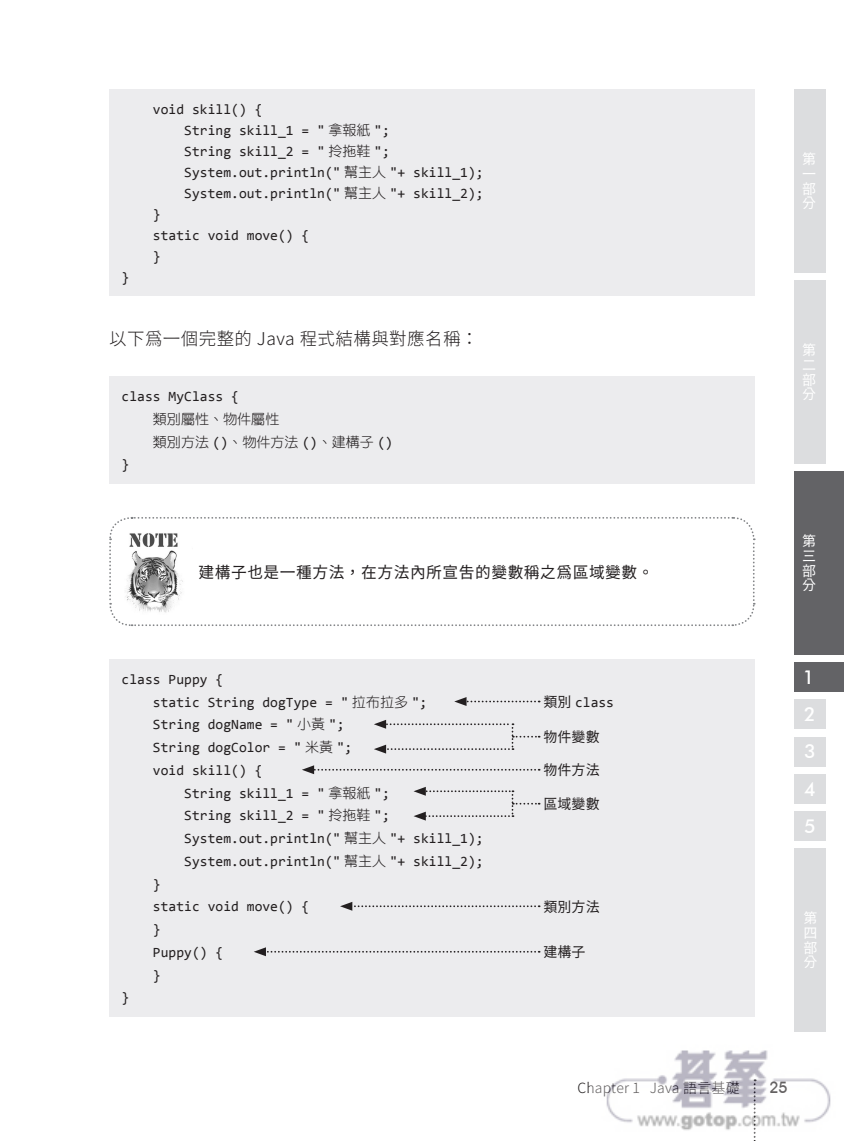
<style>
.page{position:relative;width:844px;height:1141px;background:#fff}
.page>*{position:absolute;margin:0;border:0;box-sizing:border-box;transform-origin:0 0}
.t1{font:500 19.25px/37.3px "Futura BT";color:#fff;text-align:justify}
.t2{font:17.5px "Gen Seki Gothic TW Light TTF";letter-spacing:.025em;color:#231f20}
.t3{font:15.75px "Gen Seki Gothic TW Regular TTF";letter-spacing:.03em;color:#231f20}
.t4{font:500 15.75px "Avant Garde IT Cby BT";color:#231f20}
.t5{font:14.17px/22.8px "Consolas";letter-spacing:.005em;color:#231f20}
.t6{font:14px/22.8px "DF Yuan Std W3";letter-spacing:.005em;color:#231f20}
.t7{font:14px "Gen Seki Gothic TW Regular TTF";color:#231f20}
.t8{font:14px/14.7px "Gen Seki Gothic TW Regular TTF";color:#fff;text-align:justify}
.t9{font:14px "Gen Seki Gothic TW Light TTF";letter-spacing:.01em;color:#231f20}
.s1{font-family:"DF Yuan Std W3";font-size:14px}
.s2{font-family:"Consolas";font-size:14.17px}
.s3{font-family:"Gen Seki Gothic TW Regular TTF";font-size:14px}
</style>
<div class="page">
<div style="left:794px;top:89px;width:49px;height:184px;background:#dcdddf"></div>
<div style="left:794px;top:280px;width:49px;height:184px;background:#dcdddf"></div>
<div style="left:794px;top:848px;width:49px;height:184px;background:#dcdddf"></div>
<div style="left:794px;top:699px;width:49px;height:30px;background:#dcdddf"></div>
<div style="left:794px;top:737px;width:49px;height:29px;background:#dcdddf"></div>
<div style="left:794px;top:774px;width:49px;height:30px;background:#dcdddf"></div>
<div style="left:794px;top:811px;width:49px;height:30px;background:#dcdddf"></div>
<div style="left:826px;top:0;width:17px;height:1079px;background:#fff"></div>
<div style="left:794px;top:471px;width:49px;height:184px;background:#636366"></div>
<div style="left:794px;top:662px;width:49px;height:30px;background:#636366"></div>
<div style="left:109px;top:89px;width:645px;height:207px;background:#ececee"></div>
<div style="left:109px;top:377px;width:645px;height:107px;background:#ececee"></div>
<svg style="left:109px;top:517px;width:646px;height:109px"></svg>
<img style="left:124px;top:533px;width:69px;height:82px">
<div style="left:109px;top:659px;width:645px;height:358px;background:#ececee"></div>
<svg style="left:454px;top:697px;width:85px;height:9px"></svg>
<svg style="left:374px;top:720px;width:165px;height:34px"></svg>
<svg style="left:302px;top:765px;width:237px;height:9px"></svg>
<svg style="left:413px;top:787px;width:126px;height:34px"></svg>
<svg style="left:340px;top:902px;width:199px;height:9px"></svg>
<svg style="left:254px;top:947px;width:285px;height:9px"></svg>
<img style="left:606px;top:1050px;width:225px;height:88px">
<p class="t5" style="left:122px;top:265px;width:9px">}</p>
<p class="t5" style="left:153px;top:97px;width:111px">void skill() {</p>
<p class="t5" style="left:184px;top:118px;width:207px">String skill_1 = " <span class="s1">拿報紙</span> ";</p>
<p class="t5" style="left:184px;top:139px;width:207px">String skill_2 = " <span class="s1">拎拖鞋</span> ";</p>
<p class="t5" style="left:184px;top:160px;width:301px">System.out.println(" <span class="s1">幫主人</span> "+ skill_1);</p>
<p class="t5" style="left:184px;top:181px;width:301px">System.out.println(" <span class="s1">幫主人</span> "+ skill_2);</p>
<p class="t5" style="left:153px;top:202px;width:9px">}</p>
<p class="t5" style="left:153px;top:223px;width:158px">static void move() {</p>
<p class="t5" style="left:153px;top:244px;width:9px">}</p>
<p class="t2" style="left:109px;top:328px;width:370px">以下為一個完整的 Java 程式結構與對應名稱：</p>
<p class="t5" style="left:122px;top:385px;width:119px">class MyClass {</p>
<p class="t6" style="left:153px;top:407px;width:241px">類別屬性、物件屬性<br>類別方法 <span class="s2">()</span>、物件方法 <span class="s2">()</span>、建構子 <span class="s2">()</span></p>
<p class="t5" style="left:122px;top:453px;width:9px">}</p>
<p class="t3" style="left:198px;top:563px;width:456px">建構子也是一種方法，在方法內所宣告的變數稱之為區域變數。</p>
<p class="t8" style="left:802px;top:152px;width:15px">第一部分</p>
<p class="t8" style="left:802px;top:343px;width:15px">第二部分</p>
<p class="t8" style="left:802px;top:534px;width:15px">第三部分</p>
<p class="t5" style="left:153px;top:667px;width:276px;text-indent:-31px">class Puppy {<br>static String dogType = " <span class="s1">拉布拉多</span> ";</p>
<p class="t5" style="left:153px;top:713px;width:193px">String dogName = " <span class="s1">小黃</span> ";</p>
<p class="t5" style="left:153px;top:736px;width:229px">String dogColor = " <span class="s1">米黃</span> ";<span class="s1">　　</span>void skill() {</p>
<p class="t5" style="left:184px;top:781px;width:207px">String skill_1 = " <span class="s1">拿報紙</span> ";</p>
<p class="t5" style="left:184px;top:804px;width:301px">String skill_2 = " <span class="s1">拎拖鞋</span> ";<span class="s1">　　<br></span>System.out.println(" <span class="s1">幫主人</span> "+ skill_1);<br>System.out.println(" <span class="s1">幫主人</span> "+ skill_2);</p>
<p class="t5" style="left:153px;top:872px;width:158px">}<br>static void move() {</p>
<p class="t5" style="left:153px;top:918px;width:72px">}<br>Puppy() {</p>
<p class="t5" style="left:122px;top:986px;width:9px">}</p>
<p class="t5" style="left:153px;top:963px;width:9px">}</p>
<p class="t5" style="left:543px;top:690px;width:72px"><span class="s3">類別</span> class</p>
<p class="t7" style="left:543px;top:729px;width:57px">物件變數</p>
<p class="t7" style="left:543px;top:762px;width:57px">物件方法</p>
<p class="t7" style="left:543px;top:796px;width:57px">區域變數</p>
<p class="t7" style="left:543px;top:899px;width:57px">類別方法</p>
<p class="t7" style="left:543px;top:944px;width:43px">建構子</p>
<h1 class="t1" style="left:802px;top:658px;width:13px">1</h1>
<h1 class="t1" style="left:804px;top:696px;width:13px">2<br>3<br>4<br>5</h1>
<p class="t8" style="left:803px;top:911px;width:15px">第四部分</p>
<p class="t9" style="left:577px;top:1079px;width:164px">Chapter 1 Java 語言基礎</p>
<p class="t4" style="left:769px;top:1078px;width:20px">25</p>
</div>
